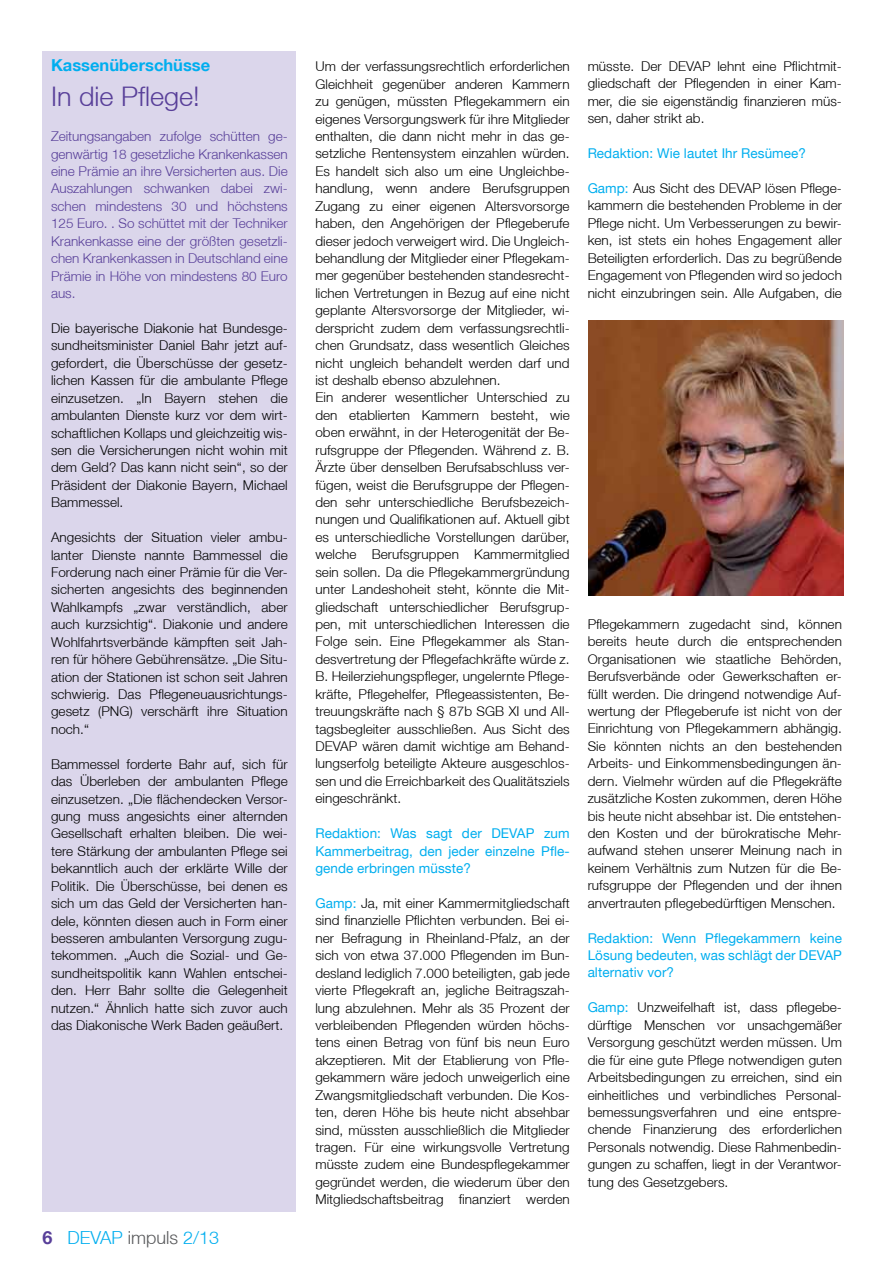
<style>
.page{position:relative;width:893px;height:1263px;background:#fff}
.page>*{position:absolute;margin:0;border:0;box-sizing:border-box;transform-origin:0 0}
.t1{font:300 27px "Helvetica Neue LT";color:#583f99}
.t2{font:300 18px "Helvetica Neue LT";color:#00aeef}
.t3{font:700 16.5px "Helvetica Neue LT";color:#00aeef}
.t4{font:300 13.5px/17.4px "Helvetica Neue LT";letter-spacing:.005em;color:#000;text-align:justify}
.t5{font:300 13.5px/17.4px "Helvetica Neue LT";color:#583f99;text-align:justify}
.t6{font:13.5px/17.4px "Helvetica Neue LT";letter-spacing:.005em;color:#00aeef;text-align:justify}
.s1{font-weight:700;color:#583f99}
.s2{color:#58595b}
.s3{font-weight:400;color:#00aeef}
</style>
<div class="page">
<div style="left:43px;top:51px;width:253px;height:1161px;background:#dbd6eb"></div>
<img style="left:589px;top:320px;width:254px;height:275px">
<p class="t3" style="left:51px;top:55px;width:161px">Kassenüberschüsse</p>
<h1 class="t1" style="left:51px;top:80px;width:150px">In die Pflege!</h1>
<p class="t5" style="left:51px;top:127px;width:238px">Zeitungsangaben zufolge schütten ge&shy;genwärtig 18 gesetzliche Krankenkassen eine Prämie an ihre Versicherten aus. Die Auszahlungen schwanken dabei zwi&shy;schen mindestens 30 und höchstens 125 Euro. . So schüttet mit der Techniker Krankenkasse eine der größten gesetzli&shy;chen Krankenkassen in Deutschland eine Prämie in Höhe von mindestens 80 Euro aus.</p>
<p class="t4" style="left:51px;top:319px;width:238px">Die bayerische Diakonie hat Bundesge&shy;sundheitsminister Daniel Bahr jetzt auf&shy;gefordert, die Überschüsse der gesetz&shy;lichen Kassen für die ambulante Pflege einzusetzen. „In Bayern stehen die ambulanten Dienste kurz vor dem wirt&shy;schaftlichen Kollaps und gleichzeitig wis&shy;sen die Versicherungen nicht wohin mit dem Geld? Das kann nicht sein“, so der Präsident der Diakonie Bayern, Michael Bammessel.</p>
<p class="t4" style="left:51px;top:528px;width:238px">Angesichts der Situation vieler ambu&shy;lanter Dienste nannte Bammessel die Forderung nach einer Prämie für die Ver&shy;sicherten angesichts des beginnenden Wahlkampfs „zwar verständlich, aber auch kurzsichtig“. Diakonie und andere Wohlfahrtsverbände kämpften seit Jah&shy;ren für höhere Gebührensätze. „Die Situ&shy;ation der Stationen ist schon seit Jahren schwierig. Das Pflegeneuausrichtungs&shy;gesetz (PNG) verschärft ihre Situation noch.“</p>
<p class="t4" style="left:51px;top:755px;width:238px">Bammessel forderte Bahr auf, sich für das Überleben der ambulanten Pflege einzusetzen. „Die flächendecken Versor&shy;gung muss angesichts einer alternden Gesellschaft erhalten bleiben. Die wei&shy;tere Stärkung der ambulanten Pflege sei bekanntlich auch der erklärte Wille der Politik. Die Überschüsse, bei denen es sich um das Geld der Versicherten han&shy;dele, könnten diesen auch in Form einer besseren ambulanten Versorgung zugu&shy;tekommen. „Auch die Sozial- und Ge&shy;sundheitspolitik kann Wahlen entschei&shy;den. Herr Bahr sollte die Gelegenheit nutzen.“ Ähnlich hatte sich zuvor auch das Diakonische Werk Baden geäußert.</p>
<h2 class="t2" style="left:43px;top:1226px;width:178px"><span class="s1">6</span> DEVAP <span class="s2">impuls</span> 2/13</h2>
<p class="t4" style="left:315px;top:57px;width:256px;text-align:left">Um der verfassungsrechtlich erforderlichen Gleichheit gegenüber anderen Kammern zu genügen, müssten Pflegekammern ein eigenes Versorgungswerk für ihre Mitglieder enthalten, die dann nicht mehr in das ge&shy;setzliche Rentensystem einzahlen würden.<br>Es handelt sich also um eine Ungleichbe&shy;handlung, wenn andere Berufsgruppen Zugang zu einer eigenen Altersvorsorge haben, den Angehörigen der Pflegeberufe dieser jedoch verweigert wird. Die Ungleich&shy;behandlung der Mitglieder einer Pflegekam&shy;mer gegenüber bestehenden standesrecht&shy;lichen Vertretungen in Bezug auf eine nicht geplante Altersvorsorge der Mitglieder, wi&shy;derspricht zudem dem verfassungsrechtli&shy;chen Grundsatz, dass wesentlich Gleiches nicht ungleich behandelt werden darf und ist deshalb ebenso abzulehnen.<br>Ein anderer wesentlicher Unterschied zu den etablierten Kammern besteht, wie oben erwähnt, in der Heterogenität der Be&shy;rufsgruppe der Pflegenden. Während z. B.<br>Ärzte über denselben Berufsabschluss ver&shy;fügen, weist die Berufsgruppe der Pflegen&shy;den sehr unterschiedliche Berufsbezeich&shy;nungen und Qualifikationen auf. Aktuell gibt es unterschiedliche Vorstellungen darüber, welche Berufsgruppen Kammermitglied sein sollen. Da die Pflegekammergründung unter Landeshoheit steht, könnte die Mit&shy;gliedschaft unterschiedlicher Berufsgrup&shy;pen, mit unterschiedlichen Interessen die Folge sein. Eine Pflegekammer als Stan&shy;desvertretung der Pflegefachkräfte würde z.<br>B. Heilerziehungspfleger, ungelernte Pflege&shy;kräfte, Pflegehelfer, Pflegeassistenten, Be&shy;treuungskräfte nach § 87b SGB XI und All&shy;tagsbegleiter ausschließen. Aus Sicht des DEVAP wären damit wichtige am Behand&shy;lungserfolg beteiligte Akteure ausgeschlos&shy;sen und die Erreichbarkeit des Qualitätsziels eingeschränkt.</p>
<p class="t6" style="left:315px;top:824px;width:256px">Redaktion: Was sagt der DEVAP zum Kammerbeitrag, den jeder einzelne Pfle&shy;gende erbringen müsste?</p>
<p class="t4" style="left:315px;top:894px;width:256px"><span class="s3">Gamp:</span> Ja, mit einer Kammermitgliedschaft sind finanzielle Pflichten verbunden. Bei ei&shy;ner Befragung in Rheinland-Pfalz, an der sich von etwa 37.000 Pflegenden im Bun&shy;desland lediglich 7.000 beteiligten, gab jede vierte Pflegekraft an, jegliche Beitragszah&shy;lung abzulehnen. Mehr als 35 Prozent der verbleibenden Pflegenden würden höchs&shy;tens einen Betrag von fünf bis neun Euro akzeptieren. Mit der Etablierung von Pfle&shy;gekammern wäre jedoch unweigerlich eine Zwangsmitgliedschaft verbunden. Die Kos&shy;ten, deren Höhe bis heute nicht absehbar sind, müssten ausschließlich die Mitglieder tragen. Für eine wirkungsvolle Vertretung müsste zudem eine Bundespflegekammer gegründet werden, die wiederum über den Mitgliedschaftsbeitrag finanziert werden</p>
<p class="t4" style="left:588px;top:57px;width:256px">müsste. Der DEVAP lehnt eine Pflichtmit&shy;gliedschaft der Pflegenden in einer Kam&shy;mer, die sie eigenständig finanzieren müs&shy;sen, daher strikt ab.</p>
<p class="t6" style="left:588px;top:144px;width:220px">Redaktion: Wie lautet Ihr Resümee?</p>
<p class="t4" style="left:588px;top:179px;width:256px"><span class="s3">Gamp:</span> Aus Sicht des DEVAP lösen Pflege&shy;kammern die bestehenden Probleme in der Pflege nicht. Um Verbesserungen zu bewir&shy;ken, ist stets ein hohes Engagement aller Beteiligten erforderlich. Das zu begrüßende Engagement von Pflegenden wird so jedoch nicht einzubringen sein. Alle Aufgaben, die</p>
<p class="t4" style="left:588px;top:615px;width:256px">Pflegekammern zugedacht sind, können bereits heute durch die entsprechenden Organisationen wie staatliche Behörden, Berufsverbände oder Gewerkschaften er&shy;füllt werden. Die dringend notwendige Auf&shy;wertung der Pflegeberufe ist nicht von der Einrichtung von Pflegekammern abhängig.<br>Sie könnten nichts an den bestehenden Arbeits- und Einkommensbedingungen än&shy;dern. Vielmehr würden auf die Pflegekräfte zusätzliche Kosten zukommen, deren Höhe bis heute nicht absehbar ist. Die entstehen&shy;den Kosten und der bürokratische Mehr&shy;aufwand stehen unserer Meinung nach in keinem Verhältnis zum Nutzen für die Be&shy;rufsgruppe der Pflegenden und der ihnen anvertrauten pflegebedürftigen Menschen.</p>
<p class="t6" style="left:588px;top:929px;width:256px">Redaktion: Wenn Pflegekammern keine Lösung bedeuten, was schlägt der DEVAP alternativ vor?</p>
<p class="t4" style="left:588px;top:998px;width:256px"><span class="s3">Gamp:</span> Unzweifelhaft ist, dass pflegebe&shy;dürftige Menschen vor unsachgemäßer Versorgung geschützt werden müssen. Um die für eine gute Pflege notwendigen guten Arbeitsbedingungen zu erreichen, sind ein einheitliches und verbindliches Personal&shy;bemessungsverfahren und eine entspre&shy;chende Finanzierung des erforderlichen Personals notwendig. Diese Rahmenbedin&shy;gungen zu schaffen, liegt in der Verantwor&shy;tung des Gesetzgebers.</p>
</div>
